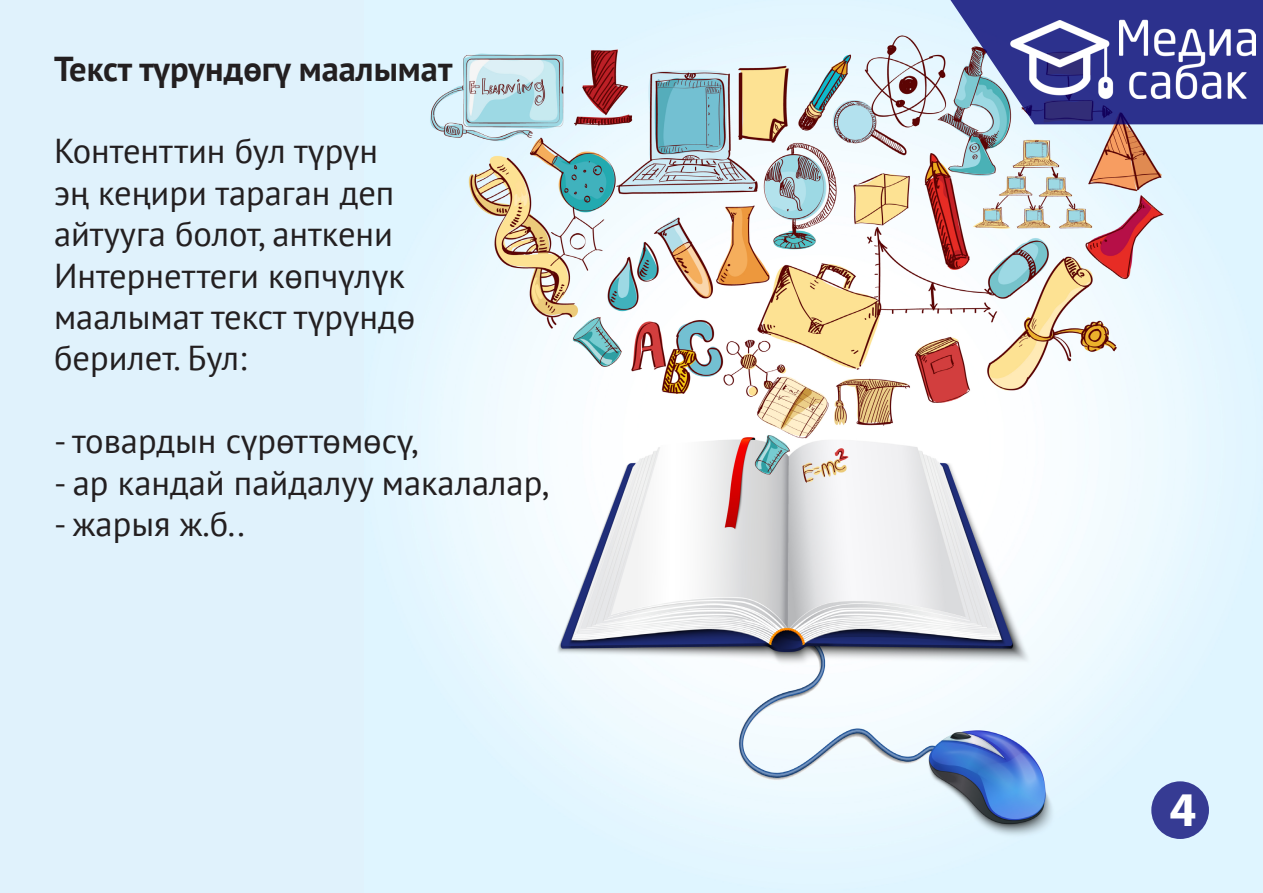
<style>
.page{position:relative;width:1263px;height:893px;background:#fff}
.page>*{position:absolute;margin:0;border:0;box-sizing:border-box;transform-origin:0 0}
.t1{font:700 48.6px "Myriad Pro";color:#fff}
.t2{font:34.5px "PT Sans";color:#231f20}
.t3{font:700 34.5px "PT Sans";color:#231f20}
</style>
<div class="page">
<div style="left:0;top:0;width:374px;height:893px;background:#e0f2fc"></div>
<img style="left:374px;top:0;width:889px;height:893px">
<div style="left:1151px;top:781px;width:58px;height:58px;background:#363b93;border-radius:50%"></div>
<svg style="left:950px;top:0;width:313px;height:124px;background:#525da0"></svg>
<img style="left:1009px;top:20px;width:124px;height:87px">
<img style="left:1119px;top:17px;width:136px;height:81px">
<p class="t3" style="left:54px;top:46px;width:400px">Текст түрүндөгү маалымат</p>
<p class="t2" style="left:54px;top:129px;width:326px">Контенттин бул түрүн</p>
<p class="t2" style="left:54px;top:171px;width:342px">эң кеңири тараган деп</p>
<p class="t2" style="left:54px;top:212px;width:341px">айтууга болот, анткени</p>
<p class="t2" style="left:54px;top:253px;width:352px">Интернеттеги көпчүлүк</p>
<p class="t2" style="left:54px;top:295px;width:363px">маалымат текст түрүндө</p>
<p class="t2" style="left:54px;top:336px;width:194px">берилет. Бул:</p>
<p class="t2" style="left:54px;top:419px;width:367px">- товардын сүрөттөмөсү,</p>
<p class="t2" style="left:54px;top:460px;width:497px">- ар кандай пайдалуу макалалар,</p>
<p class="t2" style="left:54px;top:502px;width:192px">- жарыя ж.б..</p>
<p class="t1" style="left:1169px;top:778px;width:28px">4</p>
</div>
